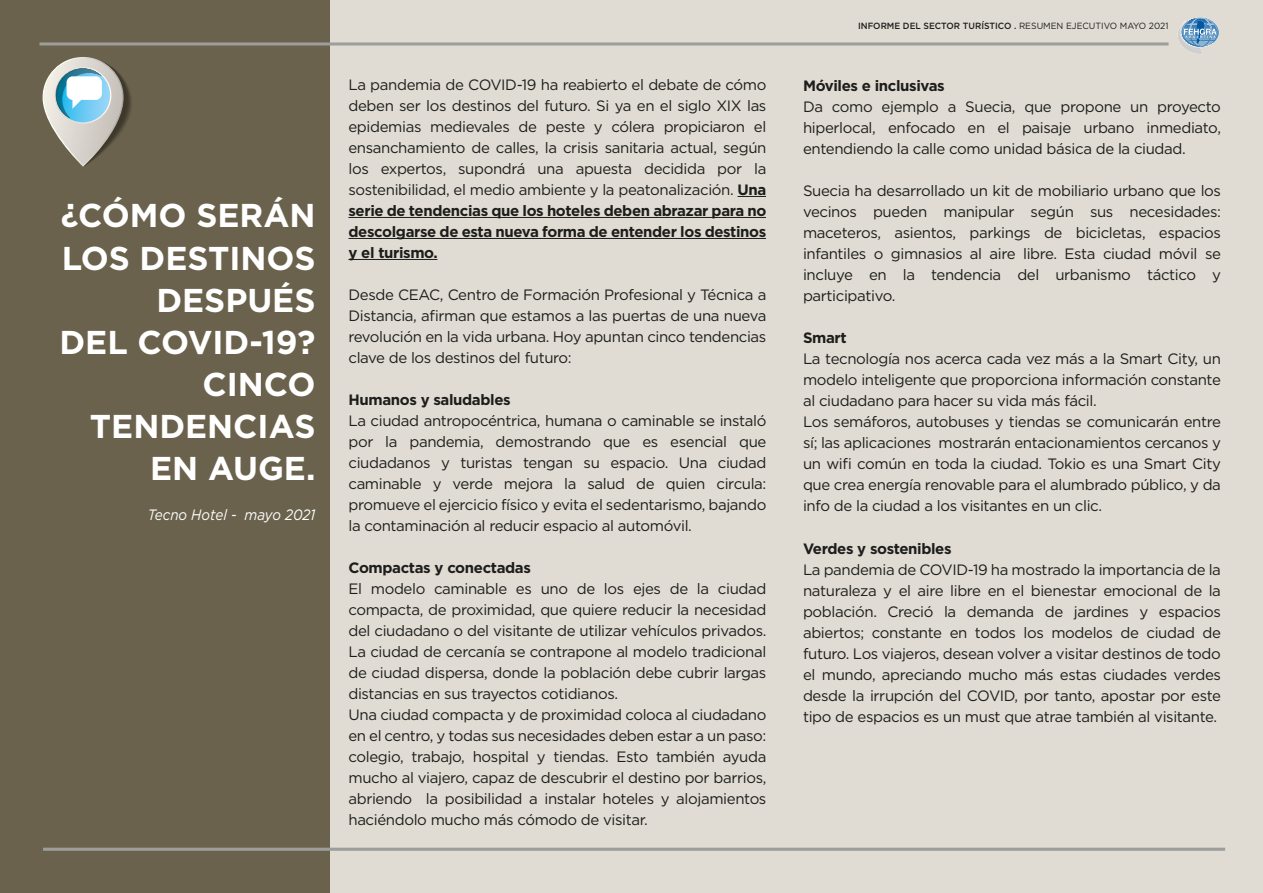
<style>
.page{position:relative;width:1263px;height:893px;background:#e0dcd3}
.page>*{position:absolute;margin:0;border:0;box-sizing:border-box;transform-origin:0 0}
.t1{font:700 33px/42px "Gotham";color:#fff;text-align:right}
.t2{font:15px/21px "Gotham";letter-spacing:-.025em;color:#1d1d1b;text-align:justify}
.t3{font:700 15px "Gotham";letter-spacing:-.025em;color:#1d1d1b}
.t4{font:italic 15px "Gotham";color:#fff;scale:.9 1}
.t5{font:500 9px "Gotham";color:#1d1d1b;scale:.96 1}
.s1{font-weight:700}
.s2{font-weight:400}
</style>
<div class="page">
<div style="left:0;top:0;width:330px;height:893px;background:#6a624c"></div>
<svg style="left:1177px;top:17px;width:42px;height:37px"></svg>
<hr style="left:39px;top:42px;width:1129px;height:3px;background:#9d9d9c">
<hr style="left:43px;top:848px;width:1182px;height:3px;background:#9d9d9c">
<svg style="left:43px;top:57px;width:88px;height:110px"></svg>
<div style="left:67px;top:76px;width:35px;height:24px;background:#fff;border-radius:6px"></div>
<svg style="left:738px;top:196px;width:28px;height:1px"></svg>
<hr style="left:348px;top:217px;width:418px;height:1px;background:#1d1d1b">
<hr style="left:348px;top:238px;width:418px;height:1px;background:#1d1d1b">
<hr style="left:348px;top:259px;width:89px;height:1px;background:#1d1d1b">
<h1 class="t1" style="left:60px;top:195px;width:257px">¿CÓMO SERÁN<br>LOS DESTINOS<br>DESPUÉS<br>DEL COVID-19?<br>CINCO<br>TENDENCIAS<br>EN AUGE.</h1>
<p class="t4" style="left:148px;top:505px;width:188px">Tecno Hotel - mayo 2021</p>
<p class="t2" style="left:348px;top:74px;width:419px">La pandemia de COVID-19 ha reabierto el debate de cómo deben ser los destinos del futuro. Si ya en el siglo XIX las epidemias medievales de peste y cólera propiciaron el ensanchamiento de calles, la crisis sanitaria actual, según los expertos, supondrá una apuesta decidida por la sostenibilidad, el medio ambiente y la peatonalización. <span class="s1">Una serie de tendencias que los hoteles deben abrazar para no descolgarse de esta nueva forma de entender los destinos y el turismo.</span></p>
<p class="t2" style="left:348px;top:284px;width:419px">Desde CEAC, Centro de Formación Profesional y Técnica a Distancia, afirman que estamos a las puertas de una nueva revolución en la vida urbana. Hoy apuntan cinco tendencias clave de los destinos del futuro:</p>
<p class="t3" style="left:348px;top:390px;width:164px">Humanos y saludables</p>
<p class="t2" style="left:348px;top:410px;width:419px">La ciudad antropocéntrica, humana o caminable se instaló por la pandemia, demostrando que es esencial que ciudadanos y turistas tengan su espacio. Una ciudad caminable y verde mejora la salud de quien circula: promueve el ejercicio físico y evita el sedentarismo, bajando la contaminación al reducir espacio al automóvil.</p>
<p class="t3" style="left:348px;top:558px;width:184px">Compactas y conectadas</p>
<p class="t2" style="left:348px;top:578px;width:419px;text-align:left">El modelo caminable es uno de los ejes de la ciudad compacta, de proximidad, que quiere reducir la necesidad del ciudadano o del visitante de utilizar vehículos privados.<br>La ciudad de cercanía se contrapone al modelo tradicional de ciudad dispersa, donde la población debe cubrir largas distancias en sus trayectos cotidianos.<br>Una ciudad compacta y de proximidad coloca al ciudadano en el centro, y todas sus necesidades deben estar a un paso: colegio, trabajo, hospital y tiendas. Esto también ayuda mucho al viajero, capaz de descubrir el destino por barrios, abriendo la posibilidad a instalar hoteles y alojamientos haciéndolo mucho más cómodo de visitar.</p>
<p class="t5" style="left:858px;top:20px;width:325px">INFORME DEL SECTOR TURÍSTICO . <span class="s2">RESUMEN EJECUTIVO MAYO 2021</span></p>
<p class="t3" style="left:803px;top:76px;width:143px">Móviles e inclusivas</p>
<p class="t2" style="left:803px;top:96px;width:419px">Da como ejemplo a Suecia, que propone un proyecto hiperlocal, enfocado en el paisaje urbano inmediato, entendiendo la calle como unidad básica de la ciudad.</p>
<p class="t2" style="left:803px;top:180px;width:419px">Suecia ha desarrollado un kit de mobiliario urbano que los vecinos pueden manipular según sus necesidades: maceteros, asientos, parkings de bicicletas, espacios infantiles o gimnasios al aire libre. Esta ciudad móvil se incluye en la tendencia del urbanismo táctico y participativo.</p>
<p class="t3" style="left:803px;top:328px;width:45px">Smart</p>
<p class="t2" style="left:803px;top:348px;width:419px;text-align:left">La tecnología nos acerca cada vez más a la Smart City, un modelo inteligente que proporciona información constante al ciudadano para hacer su vida más fácil.<br>Los semáforos, autobuses y tiendas se comunicarán entre sí; las aplicaciones mostrarán entacionamientos cercanos y un wifi común en toda la ciudad. Tokio es una Smart City que crea energía renovable para el alumbrado público, y da info de la ciudad a los visitantes en un clic.</p>
<p class="t3" style="left:803px;top:538px;width:150px">Verdes y sostenibles</p>
<p class="t2" style="left:803px;top:558px;width:419px">La pandemia de COVID-19 ha mostrado la importancia de la naturaleza y el aire libre en el bienestar emocional de la población. Creció la demanda de jardines y espacios abiertos; constante en todos los modelos de ciudad de futuro. Los viajeros, desean volver a visitar destinos de todo el mundo, apreciando mucho más estas ciudades verdes desde la irrupción del COVID, por tanto, apostar por este tipo de espacios es un must que atrae también al visitante.</p>
</div>
